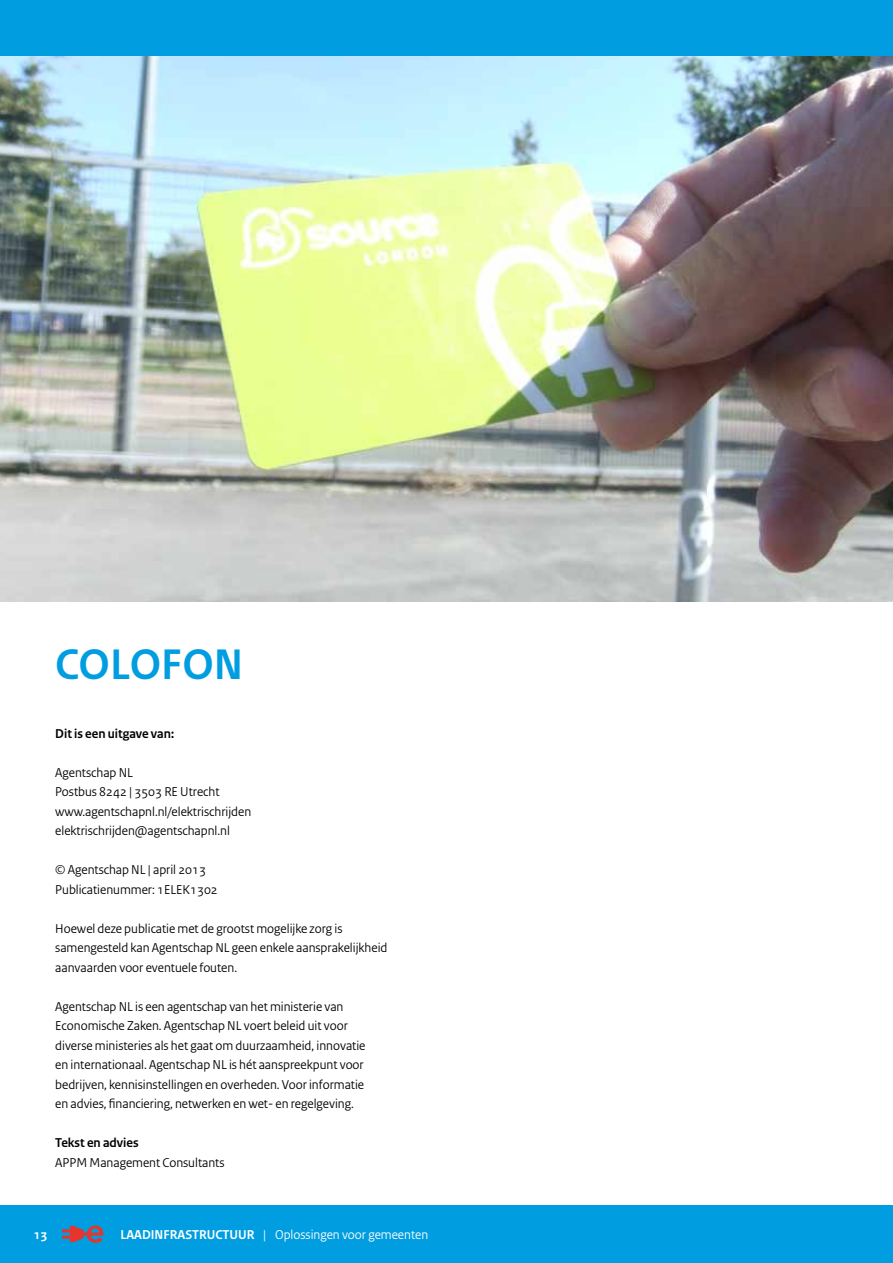
<style>
.page{position:relative;width:893px;height:1263px;background:#fff}
.page>*{position:absolute;margin:0;border:0;box-sizing:border-box;transform-origin:0 0}
.t1{font:700 45px "Rijksoverheid Sans";color:#009ee0}
.t2{font:13.5px/19.5px "Rijksoverheid Sans";color:#000}
.t3{font:13.5px "Rijksoverheid Sans";color:#fff}
.t4{font:700 13.5px "Rijksoverheid Sans";color:#000}
.t5{font:700 13.5px "Rijksoverheid Sans";color:#fff}
.s1{font-weight:700}
</style>
<div class="page">
<div style="left:0;top:1205px;width:893px;height:58px;background:#009ee0"></div>
<svg style="left:62px;top:1225px;width:41px;height:18px"></svg>
<img style="left:0;top:55px;width:893px;height:546px">
<div style="left:0;top:0;width:893px;height:55px;background:#009ee0"></div>
<h1 class="t1" style="left:55px;top:639px;width:182px">colofon</h1>
<p class="t4" style="left:55px;top:726px;width:120px">Dit is een uitgave van:</p>
<p class="t2" style="left:55px;top:763px;width:197px">Agentschap NL<br>Postbus 8242 | 3503 RE Utrecht www.agentschapnl.nl/elektrischrijden elektrischrijden@agentschapnl.nl</p>
<p class="t2" style="left:55px;top:860px;width:164px">© Agentschap NL | april 2013<br>Publicatienummer: 1ELEK1302</p>
<p class="t2" style="left:55px;top:919px;width:334px">Hoewel deze publicatie met de grootst mogelijke zorg is samengesteld kan Agentschap NL geen enkele aansprakelijkheid aanvaarden voor eventuele fouten.</p>
<p class="t2" style="left:55px;top:997px;width:312px">Agentschap NL is een agentschap van het ministerie van Economische Zaken. Agentschap NL voert beleid uit voor diverse ministeries als het gaat om duurzaamheid, innovatie en internationaal. Agentschap NL is hét aanspreekpunt voor bedrijven, kennisinstellingen en overheden. Voor informatie en advies, financiering, netwerken en wet- en regelgeving.</p>
<p class="t4" style="left:55px;top:1135px;width:85px">Tekst en advies</p>
<p class="t2" style="left:55px;top:1153px;width:171px">APPM Management Consultants</p>
<p class="t5" style="left:34px;top:1226px;width:15px">13</p>
<p class="t3" style="left:120px;top:1227px;width:309px"><span class="s1">LAADINFRASTRUCTUUR</span> | Oplossingen voor gemeenten</p>
</div>
